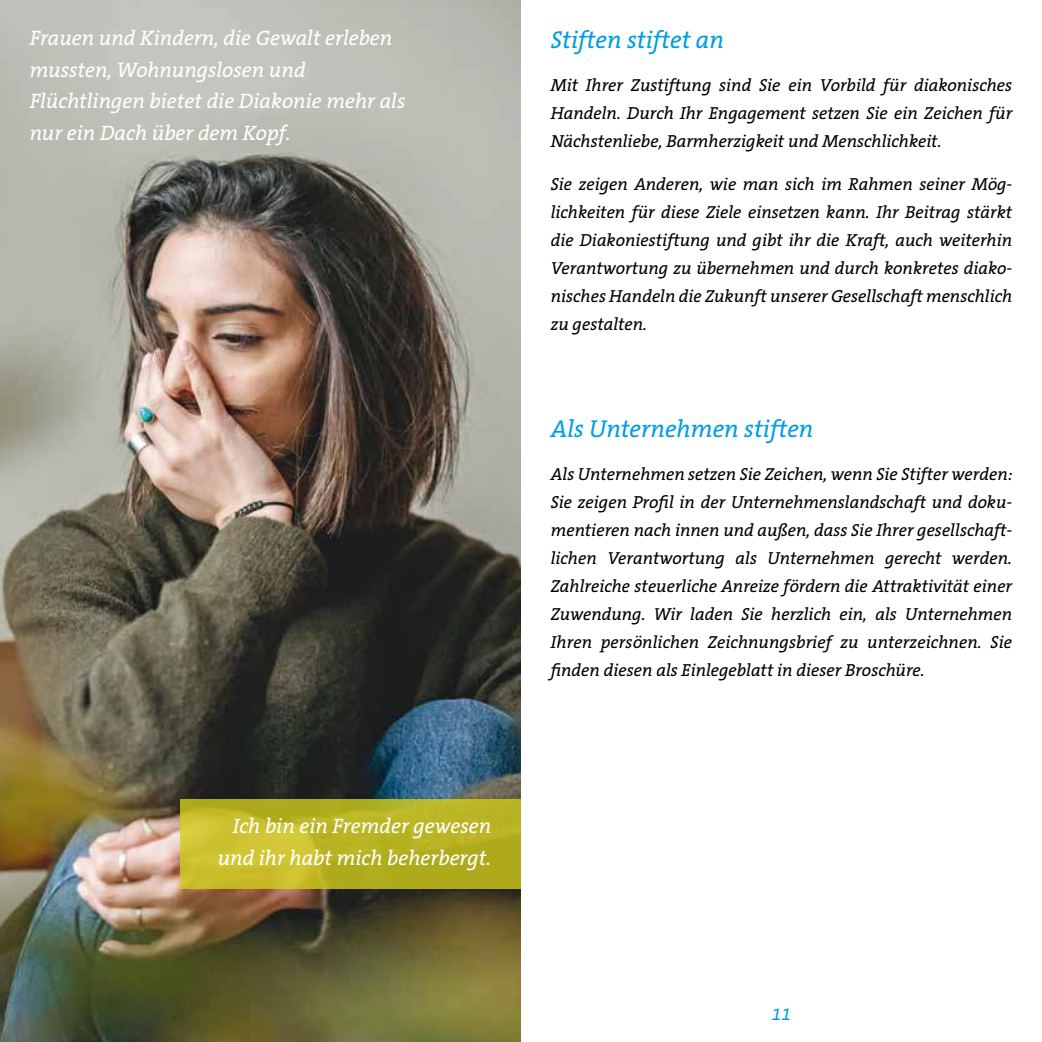
<style>
.page{position:relative;width:1042px;height:1042px;background:#fff}
.page>*{position:absolute;margin:0;border:0;box-sizing:border-box;transform-origin:0 0}
.t1{font:italic 24.5px "The Serif B W5 Plain";color:#009ee0}
.t2{font:italic 21px/31.5px "The Serif B W5 Plain";color:#fff}
.t3{font:italic 17.5px/28px "The Serif B W5 Plain";color:#000;text-align:justify}
.t4{font:italic 17.5px "The Serif B W5 Plain";color:#009ee0}
</style>
<div class="page">
<img style="left:0;top:0;width:521px;height:1042px">
<svg style="left:180px;top:799px;width:341px;height:89px;background:#bcb525"></svg>
<p class="t2" style="left:30px;top:23px;width:377px">Frauen und Kindern, die Gewalt erleben mussten, Wohnungslosen und Flüchtlingen bietet die Diakonie mehr als nur ein Dach über dem Kopf.</p>
<p class="t2" style="left:218px;top:810px;width:275px;text-align:right">Ich bin ein Fremder gewesen und ihr habt mich beherbergt.</p>
<h1 class="t1" style="left:551px;top:24px;width:175px">Stiften stiftet an</h1>
<p class="t3" style="left:551px;top:71px;width:463px">Mit Ihrer Zustiftung sind Sie ein Vorbild für diakonisches Handeln. Durch Ihr Engagement setzen Sie ein Zeichen für Nächstenliebe, Barmherzigkeit und Menschlichkeit.</p>
<p class="t3" style="left:551px;top:170px;width:463px">Sie zeigen Anderen, wie man sich im Rahmen seiner Mög&shy;lichkeiten für diese Ziele einsetzen kann. Ihr Beitrag stärkt die Diakoniestiftung und gibt ihr die Kraft, auch weiterhin Verantwortung zu übernehmen und durch konkretes diako&shy;nisches Handeln die Zukunft unserer Gesellschaft menschlich zu gestalten.</p>
<h1 class="t1" style="left:551px;top:413px;width:264px">Als Unternehmen stiften</h1>
<p class="t3" style="left:551px;top:460px;width:463px">Als Unternehmen setzen Sie Zeichen, wenn Sie Stifter werden:<br>Sie zeigen Profil in der Unternehmenslandschaft und doku&shy;mentieren nach innen und außen, dass Sie Ihrer gesellschaft&shy;lichen Verantwortung als Unternehmen gerecht werden.<br>Zahlreiche steuerliche Anreize fördern die Attraktivität einer Zuwendung. Wir laden Sie herzlich ein, als Unternehmen Ihren persönlichen Zeichnungsbrief zu unterzeichnen. Sie finden diesen als Einlegeblatt in dieser Broschüre.</p>
<p class="t4" style="left:772px;top:1003px;width:21px">11</p>
</div>
